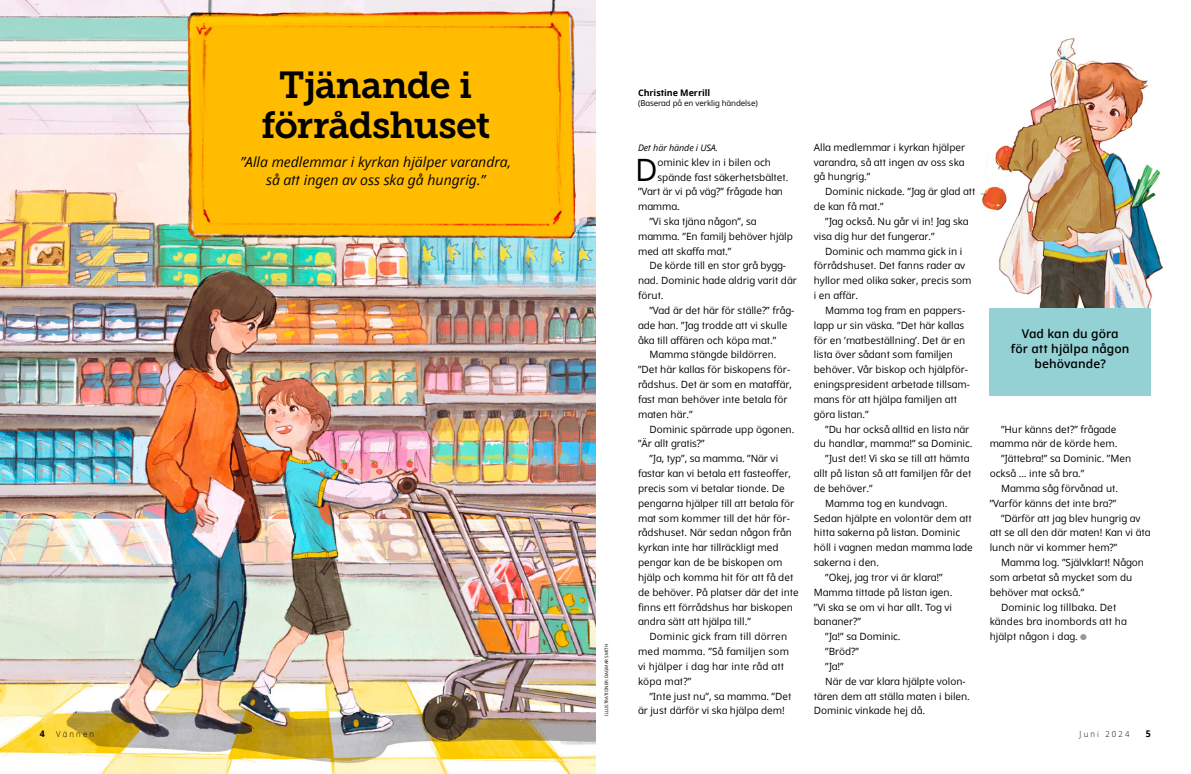
<style>
.page{position:relative;width:1191px;height:774px;background:#fff}
.page>*{position:absolute;margin:0;border:0;box-sizing:border-box;transform-origin:0 0}
.h1_MUSEO_title{font:37.4px/40px "Museo Slablds Lat 700";letter-spacing:-.02em;color:#000;text-align:center}
.p1_first{font:30.8px "Dots Solidlds Lat";color:#000}
.t1{font:italic 14px/18px "Dots Solidlds Lat";color:#000;text-align:center}
.p1_aside_info_first__literacy_prompt{font:600 12px/15px "Dots Solidlds Lat";letter-spacing:.01em;color:#000;text-align:center}
.p1{font:10px/14.8px "Dots Solidlds Lat";color:#000}
.p1-2{font:10px/14.8px "Dots Solidlds Lat";letter-spacing:.02em;color:#000}
.p1_first-2{font:10px "Dots Solidlds Lat";color:#000}
.t2{font:700 9.2px "Dots Solidlds Lat";color:#000;scale:.95 1}
.p1_bio{font:italic 9px "Dots Solidlds Lat";letter-spacing:-.01em;color:#000}
.p1_author-name{font:700 9px "Dots Solidlds Lat";letter-spacing:-.005em;color:#000}
.t3{font:300 8.2px "Dots Solidlds Lat";letter-spacing:.28em;color:#000;scale:.95 1}
.p1_author-role{font:8px "Dots Solidlds Lat";letter-spacing:-.005em;color:#000}
.t4{font:4.5px "Dots Solidlds Lat";color:#000}
.s1{font-family:"Ding P Ilds Dpi";font-size:8.5px;color:#969798}
</style>
<div class="page">
<img style="left:980px;top:37px;width:183px;height:271px">
<img style="left:0;top:0;width:595px;height:774px">
<div style="left:989px;top:308px;width:162px;height:87px;background:#93d1d4"></div>
<p class="h1_MUSEO_title" style="left:261px;top:64px;width:231px">Tjänande i förrådshuset</p>
<p class="t1" style="left:240px;top:153px;width:272px">”Alla medlemmar i kyrkan hjälper varandra, så att ingen av oss ska gå hungrig.”</p>
<p class="t4" style="left:603px;top:716px;width:74px;rotate:-90deg">ILLUSTRATIONER: DAGMAR SMITH</p>
<p class="p1_author-name" style="left:638px;top:86px;width:74px">Christine Merrill</p>
<p class="p1_author-role" style="left:638px;top:98px;width:121px">(Baserad på en verklig händelse)</p>
<p class="p1_bio" style="left:638px;top:141px;width:81px">Det här hände i USA.</p>
<p class="p1_first" style="left:635px;top:147px;width:24px">D</p>
<p class="p1_first-2" style="left:657px;top:155px;width:115px">ominic klev in i bilen och</p>
<p class="p1_first-2" style="left:657px;top:170px;width:132px">spände fast säkerhetsbältet.</p>
<p class="p1_first-2" style="left:638px;top:184px;width:147px">”Vart är vi på väg?” frågade han</p>
<p class="p1_first-2" style="left:638px;top:199px;width:43px">mamma.</p>
<p class="p1" style="left:638px;top:214px;width:156px;text-indent:11px">”Vi ska tjäna någon”, sa mamma. ”En familj behöver hjälp med att skaffa mat.”</p>
<p class="p1" style="left:638px;top:258px;width:160px;text-indent:11px">De körde till en stor grå bygg&shy;nad. Dominic hade aldrig varit där förut.</p>
<p class="p1" style="left:638px;top:303px;width:158px;text-indent:11px">”Vad är det här för ställe?” fråg&shy;ade han. ”Jag trodde att vi skulle åka till affären och köpa mat.”</p>
<p class="p1" style="left:638px;top:347px;width:155px;text-indent:11px">Mamma stängde bildörren. ”Det här kallas för biskopens för&shy;rådshus. Det är som en mataffär, fast man behöver inte betala för maten här.”</p>
<p class="p1" style="left:638px;top:422px;width:158px;text-indent:11px">Dominic spärrade upp ögonen. ”Är allt gratis?”</p>
<p class="p1" style="left:638px;top:451px;width:162px;text-indent:11px">”Ja, typ”, sa mamma. ”När vi fastar kan vi betala ett fasteoffer, precis som vi betalar tionde. De pengarna hjälper till att betala för mat som kommer till det här för&shy;rådshuset. När sedan någon från kyrkan inte har tillräckligt med pengar kan de be biskopen om hjälp och komma hit för att få det de behöver. På platser där det inte finns ett förrådshus har biskopen andra sätt att hjälpa till.”</p>
<p class="p1-2" style="left:638px;top:629px;width:152px;text-indent:11px">Dominic gick fram till dörren med mamma. ”Så familjen som vi hjälper i dag har inte råd att köpa mat?”</p>
<p class="p1" style="left:638px;top:689px;width:155px;text-indent:11px">”Inte just nu”, sa mamma. ”Det är just därför vi ska hjälpa dem!</p>
<p class="p1" style="left:814px;top:140px;width:153px;text-align:justify">Alla medlemmar i kyrkan hjälper varandra, så att ingen av oss ska gå hungrig.”</p>
<p class="p1" style="left:814px;top:184px;width:163px;text-indent:11px">Dominic nickade. ”Jag är glad att de kan få mat.”</p>
<p class="p1" style="left:814px;top:214px;width:156px;text-indent:11px">”Jag också. Nu går vi in! Jag ska visa dig hur det fungerar.”</p>
<p class="p1" style="left:814px;top:244px;width:159px;text-indent:11px">Dominic och mamma gick in i förrådshuset. Det fanns rader av hyllor med olika saker, precis som i en affär.</p>
<p class="p1" style="left:814px;top:303px;width:158px;text-indent:11px">Mamma tog fram en pappers&shy;lapp ur sin väska. ”Det här kallas för en ’matbeställning’. Det är en lista över sådant som familjen behöver. Vår biskop och hjälpför&shy;eningspresident arbetade tillsam&shy;mans för att hjälpa familjen att göra listan.”</p>
<p class="p1" style="left:814px;top:422px;width:160px;text-indent:11px">”Du har också alltid en lista när du handlar, mamma!” sa Dominic.</p>
<p class="p1" style="left:814px;top:451px;width:159px;text-indent:11px">”Just det! Vi ska se till att hämta allt på listan så att familjen får det de behöver.”</p>
<p class="p1" style="left:814px;top:496px;width:160px;text-indent:11px">Mamma tog en kundvagn.<br>Sedan hjälpte en volontär dem att hitta sakerna på listan. Dominic höll i vagnen medan mamma lade sakerna i den.</p>
<p class="p1" style="left:814px;top:570px;width:140px;text-indent:11px">”Okej, jag tror vi är klara!”<br>Mamma tittade på listan igen. ”Vi ska se om vi har allt. Tog vi bananer?”</p>
<p class="p1" style="left:825px;top:629px;width:77px">”Ja!” sa Dominic.</p>
<p class="p1" style="left:825px;top:644px;width:35px">”Bröd?”</p>
<p class="p1" style="left:825px;top:659px;width:20px">”Ja!”</p>
<p class="p1" style="left:814px;top:674px;width:158px;text-indent:11px">När de var klara hjälpte volon&shy;tären dem att ställa maten i bilen.<br>Dominic vinkade hej då.</p>
<p class="p1_aside_info_first__literacy_prompt" style="left:1011px;top:327px;width:120px">Vad kan du göra<br>för att hjälpa någon behövande?</p>
<p class="p1" style="left:989px;top:422px;width:129px;text-align:right">”Hur känns det?” frågade mamma när de körde hem.</p>
<p class="p1" style="left:989px;top:451px;width:143px;text-indent:11px">”Jättebra!” sa Dominic. ”Men också … inte så bra.”</p>
<p class="p1" style="left:989px;top:481px;width:130px;text-align:right">Mamma såg förvånad ut. ”Varför känns det inte bra?”</p>
<p class="p1" style="left:989px;top:511px;width:162px;text-indent:11px">”Därför att jag blev hungrig av att se all den där maten! Kan vi äta lunch när vi kommer hem?”</p>
<p class="p1" style="left:989px;top:555px;width:156px;text-indent:11px">Mamma log. ”Självklart! Någon som arbetat så mycket som du behöver mat också.”</p>
<p class="p1" style="left:989px;top:600px;width:139px;text-indent:11px">Dominic log tillbaka. Det kändes bra inombords att ha hjälpt någon i dag. <span class="s1">●</span></p>
<p class="t2" style="left:40px;top:727px;width:7px">4</p>
<p class="t3" style="left:56px;top:728px;width:41px">Vännen</p>
<p class="t3" style="left:1079px;top:728px;width:54px">Juni 2024</p>
<p class="t2" style="left:1146px;top:727px;width:7px">5</p>
</div>
